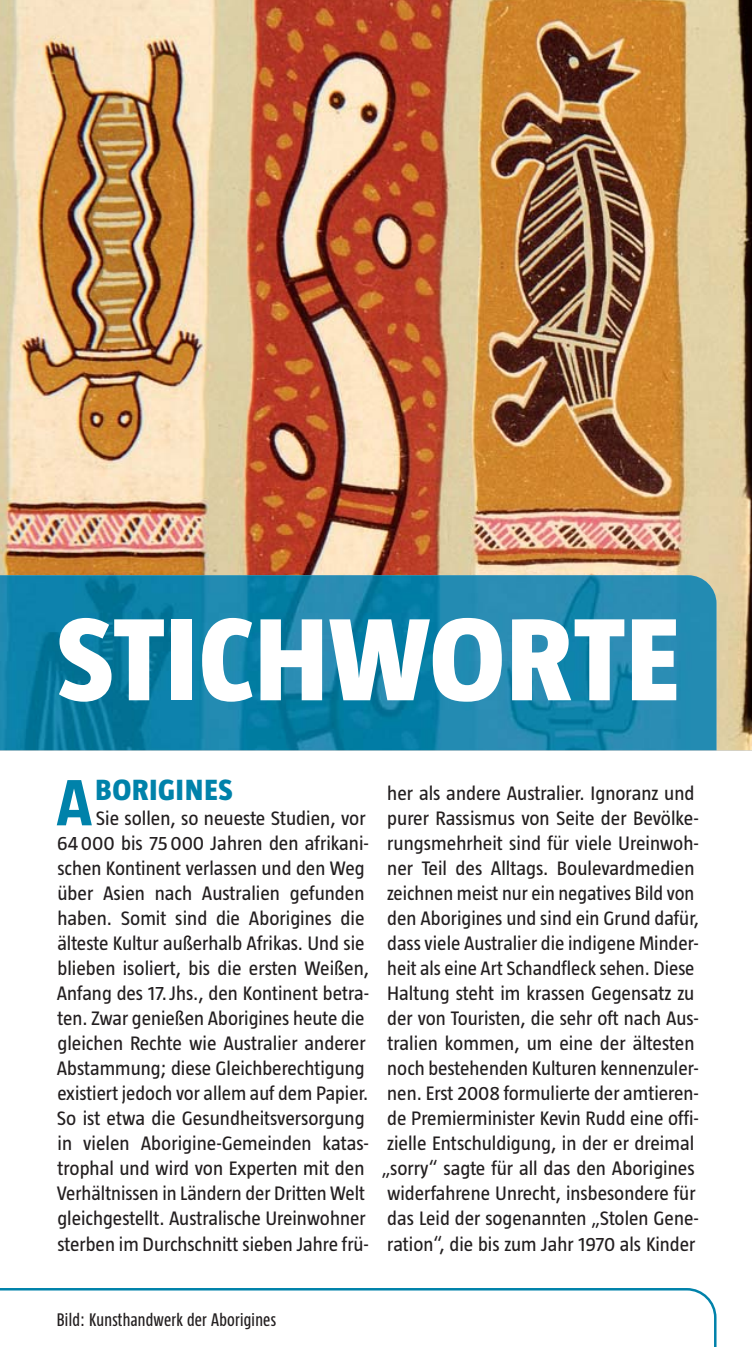
<style>
.page{position:relative;width:752px;height:1347px;background:#fff}
.page>*{position:absolute;margin:0;border:0;box-sizing:border-box;transform-origin:0 0}
.t1{font:800 120px "Taz";letter-spacing:.01em;color:#fff}
.t2{font:700 67px "Taz";color:#0082aa}
.t3{font:800 30px "Taz";letter-spacing:.025em;color:#0082aa}
.t4{font:20px/25px "Taz";color:#231f20}
.t5{font:18.75px "Taz Cd";letter-spacing:.015em;color:#231f20}
</style>
<div class="page">
<img style="left:0;top:0;width:751px;height:750px">
<img style="left:0;top:575px;width:716px;height:175px">
<svg style="left:0;top:1288px;width:717px;height:58px"></svg>
<h1 class="t1" style="left:57px;top:615px;width:624px">STICHWORTE</h1>
<h2 class="t2" style="left:56px;top:777px;width:37px">A</h2>
<h3 class="t3" style="left:96px;top:779px;width:138px">BORIGINES</h3>
<p class="t4" style="left:57px;top:808px;width:314px;text-indent:39px">Sie sollen, so neueste Studien, vor 64 000 bis 75 000 Jahren den afrikani&shy;schen Kontinent verlassen und den Weg über Asien nach Australien gefunden haben. Somit sind die Aborigines die älteste Kultur außerhalb Afrikas. Und sie blieben isoliert, bis die ersten Weißen, Anfang des 17. Jhs., den Kontinent betra&shy;ten. Zwar genießen Aborigines heute die gleichen Rechte wie Australier anderer Abstammung; diese Gleichberechtigung existiert jedoch vor allem auf dem Papier.<br>So ist etwa die Gesundheitsversorgung in vielen Aborigine-Gemeinden katas&shy;trophal und wird von Experten mit den Verhältnissen in Ländern der Dritten Welt gleichgestellt. Australische Ureinwohner sterben im Durchschnitt sieben Jahre frü-</p>
<p class="t4" style="left:381px;top:783px;width:319px">her als andere Australier. Ignoranz und purer Rassismus von Seite der Bevölke&shy;rungsmehrheit sind für viele Ureinwoh&shy;ner Teil des Alltags. Boulevardmedien zeichnen meist nur ein negatives Bild von den Aborigines und sind ein Grund dafür, dass viele Australier die indigene Minder&shy;heit als eine Art Schandfleck sehen. Diese Haltung steht im krassen Gegensatz zu der von Touristen, die sehr oft nach Aus&shy;tralien kommen, um eine der ältesten noch bestehenden Kulturen kennenzuler&shy;nen. Erst 2008 formulierte der amtieren&shy;de Premierminister Kevin Rudd eine offi&shy;zielle Entschuldigung, in der er dreimal „sorry“ sagte für all das den Aborigines widerfahrene Unrecht, insbesondere für das Leid der sogenannten „Stolen Gene&shy;ration“, die bis zum Jahr 1970 als Kinder</p>
<p class="t5" style="left:57px;top:1312px;width:221px">Bild: Kunsthandwerk der Aborigines</p>
</div>
